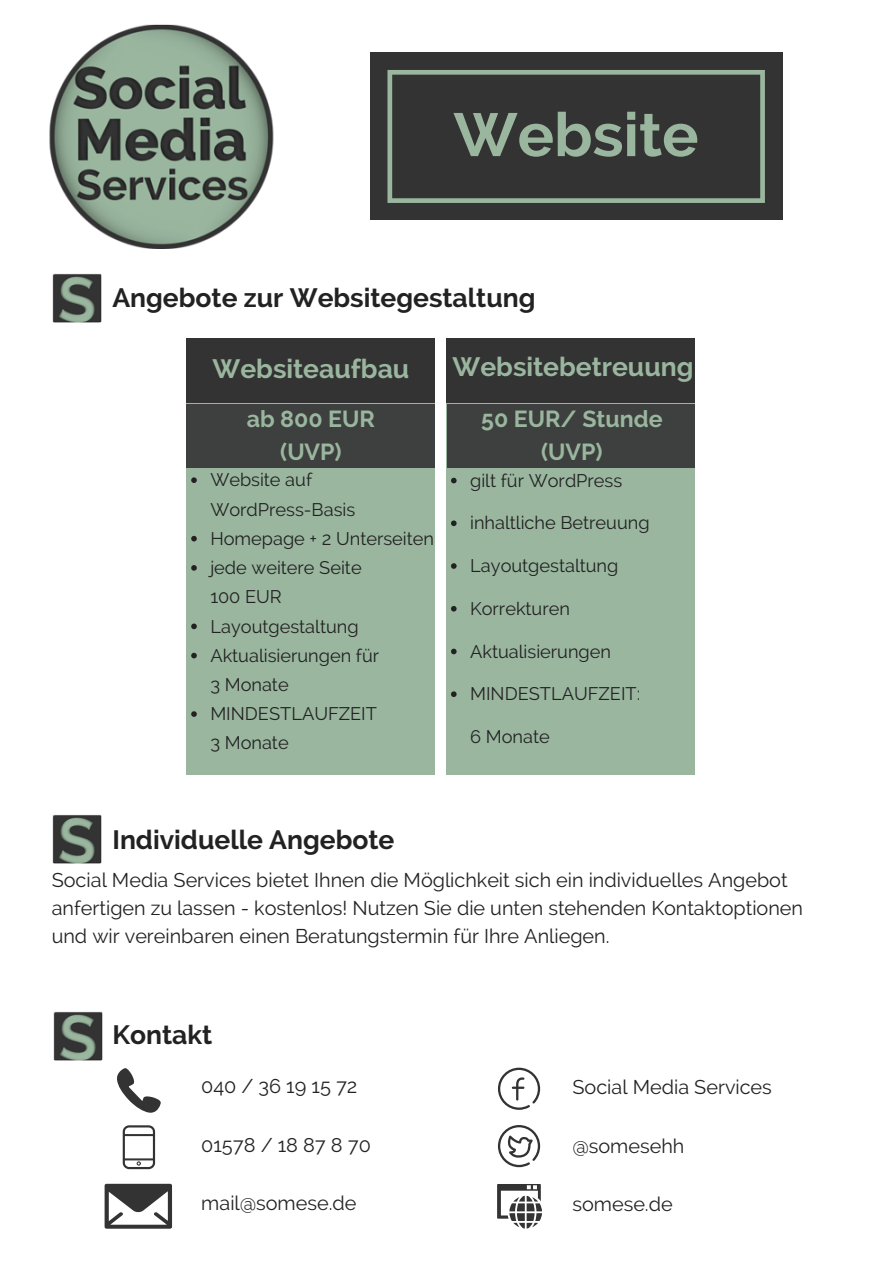
<style>
.page{position:relative;width:893px;height:1263px;background:#fff}
.page>*{position:absolute;margin:0;border:0;box-sizing:border-box;transform-origin:0 0}
.t1{font:700 60.75px "Raleway";color:#9ab69f}
.t2{font:700 26.4px "Raleway";color:#222}
.t3{font:700 26.4px "Raleway";color:#9ab69f}
.t4{font:700 23.1px/32.5px "Raleway";color:#9ab69f;text-align:center}
.t5{font:19.8px/28px "Raleway";color:#222}
.t6{font:18.15px/29.2px "Raleway";color:#222}
</style>
<div class="page">
<img style="left:49px;top:24px;width:225px;height:224px">
<img style="left:53px;top:1011px;width:50px;height:50px">
<div style="left:370px;top:53px;width:412px;height:167px;background:#333"></div>
<svg style="left:387px;top:70px;width:377px;height:133px"></svg>
<img style="left:52px;top:273px;width:50px;height:50px">
<img style="left:52px;top:814px;width:50px;height:50px">
<div style="left:187px;top:342px;width:248px;height:432px;background:#9ab69f"></div>
<div style="left:446px;top:342px;width:249px;height:432px;background:#9ab69f"></div>
<div style="left:187px;top:338px;width:248px;height:65px;background:#333"></div>
<div style="left:446px;top:338px;width:249px;height:65px;background:#333"></div>
<div style="left:187px;top:404px;width:248px;height:64px;background:#3d403e"></div>
<div style="left:447px;top:404px;width:247px;height:64px;background:#3d403e"></div>
<svg style="left:191px;top:477px;width:6px;height:6px"></svg>
<svg style="left:191px;top:536px;width:6px;height:5px"></svg>
<svg style="left:191px;top:565px;width:6px;height:6px"></svg>
<svg style="left:191px;top:623px;width:6px;height:6px"></svg>
<svg style="left:191px;top:653px;width:6px;height:5px"></svg>
<svg style="left:191px;top:711px;width:6px;height:6px"></svg>
<svg style="left:451px;top:478px;width:5px;height:5px"></svg>
<svg style="left:451px;top:520px;width:5px;height:6px"></svg>
<svg style="left:451px;top:563px;width:5px;height:6px"></svg>
<svg style="left:451px;top:606px;width:5px;height:5px"></svg>
<svg style="left:451px;top:649px;width:5px;height:5px"></svg>
<svg style="left:451px;top:691px;width:5px;height:6px"></svg>
<svg style="left:123px;top:1125px;width:32px;height:44px"></svg>
<svg style="left:498px;top:1067px;width:42px;height:43px"></svg>
<svg style="left:498px;top:1125px;width:42px;height:42px"></svg>
<svg style="left:105px;top:1183px;width:67px;height:45px"></svg>
<svg style="left:497px;top:1184px;width:45px;height:44px"></svg>
<svg style="left:117px;top:1068px;width:44px;height:44px"></svg>
<h1 class="t1" style="left:453px;top:99px;width:246px">Website</h1>
<h2 class="t2" style="left:112px;top:282px;width:424px">Angebote zur Websitegestaltung</h2>
<h2 class="t3" style="left:212px;top:353px;width:198px">Websiteaufbau</h2>
<h2 class="t3" style="left:452px;top:352px;width:242px">Websitebetreuung</h2>
<p class="t4" style="left:247px;top:403px;width:130px">ab 800 EUR (UVP)</p>
<p class="t4" style="left:481px;top:403px;width:183px">50 EUR/ Stunde (UVP)</p>
<p class="t6" style="left:210px;top:465px;width:225px">Website auf<br>WordPress-Basis<br>Homepage + 2 Unterseiten jede weitere Seite<br>100 EUR<br>Layoutgestaltung<br>Aktualisierungen für<br>3 Monate<br>MINDESTLAUFZEIT<br>3 Monate</p>
<p class="t6" style="left:470px;top:466px;width:154px">gilt für WordPress</p>
<p class="t6" style="left:470px;top:508px;width:181px">inhaltliche Betreuung</p>
<p class="t6" style="left:470px;top:551px;width:150px">Layoutgestaltung</p>
<p class="t6" style="left:470px;top:594px;width:101px">Korrekturen</p>
<p class="t6" style="left:470px;top:636px;width:142px">Aktualisierungen</p>
<p class="t6" style="left:470px;top:679px;width:172px">MINDESTLAUFZEIT:</p>
<p class="t6" style="left:470px;top:722px;width:81px">6 Monate</p>
<h2 class="t2" style="left:112px;top:824px;width:283px">Individuelle Angebote</h2>
<p class="t5" style="left:52px;top:866px;width:752px">Social Media Services bietet Ihnen die Möglichkeit sich ein individuelles Angebot anfertigen zu lassen - kostenlos! Nutzen Sie die unten stehenden Kontaktoptionen und wir vereinbaren einen Beratungstermin für Ihre Anliegen.</p>
<h2 class="t2" style="left:112px;top:1019px;width:101px">Kontakt</h2>
<p class="t5" style="left:201px;top:1072px;width:158px">040 / 36 19 15 72</p>
<p class="t5" style="left:201px;top:1130px;width:171px">01578 / 18 87 8 70</p>
<p class="t5" style="left:201px;top:1189px;width:157px">mail@somese.de</p>
<p class="t5" style="left:572px;top:1073px;width:201px">Social Media Services</p>
<p class="t5" style="left:572px;top:1132px;width:113px">@somesehh</p>
<p class="t5" style="left:572px;top:1190px;width:102px">somese.de</p>
</div>
